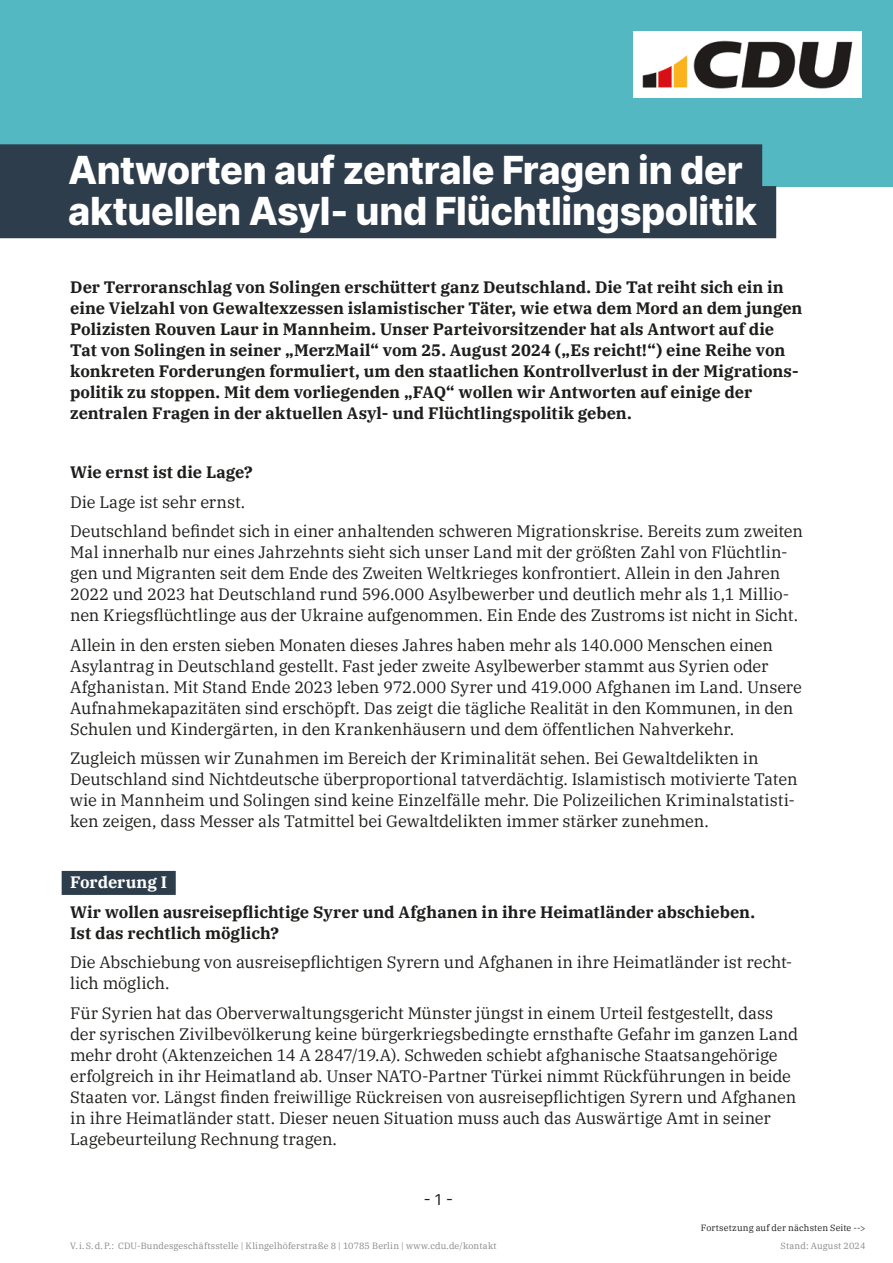
<style>
.page{position:relative;width:893px;height:1263px;background:#fff}
.page>*{position:absolute;margin:0;border:0;box-sizing:border-box;transform-origin:0 0}
.t1{font:38.7px/41.8px "Inter";letter-spacing:-.01em;color:#fff}
.t2{font:16.5px/21px "IBM Plex Serif";letter-spacing:-.005em;color:#1d1d1b}
.t3{font:700 16.5px/21px "IBM Plex Serif";color:#1d1d1b}
.t4{font:700 16.5px "IBM Plex Serif";letter-spacing:-.005em;color:#fff}
.t5{font:15px "Inter";color:#1d1d1b}
.t6{font:9px "IBM Plex Serif";letter-spacing:.015em;color:#878787}
.t7{font:9px "IBM Plex Serif";letter-spacing:.01em;color:#1d1d1b}
</style>
<div class="page">
<div style="left:0;top:0;width:893px;height:186px;background:#53b8c2"></div>
<img style="left:634px;top:32px;width:227px;height:65px">
<div style="left:62px;top:871px;width:114px;height:24px;background:#2e3d4c"></div>
<div style="left:0;top:144px;width:762px;height:52px;background:#2e3d4c"></div>
<div style="left:0;top:186px;width:776px;height:52px;background:#2e3d4c"></div>
<h1 class="t1" style="left:68px;top:148px;width:690px">Antworten auf zentrale Fragen in der aktuellen Asyl- und Flüchtlingspolitik</h1>
<p class="t3" style="left:70px;top:276px;width:734px">Der Terroranschlag von Solingen erschüttert ganz Deutschland. Die Tat reiht sich ein in eine Vielzahl von Gewaltexzessen islamistischer Täter, wie etwa dem Mord an dem jungen Polizisten Rouven Laur in Mannheim. Unser Parteivorsitzender hat als Antwort auf die Tat von Solingen in seiner „MerzMail“ vom 25. August 2024 („Es reicht!“) eine Reihe von konkreten Forderungen formuliert, um den staatlichen Kontrollverlust in der Migrations&shy;politik zu stoppen. Mit dem vorliegenden „FAQ“ wollen wir Antworten auf einige der zentralen Fragen in der aktuellen Asyl- und Flüchtlingspolitik geben.</p>
<p class="t3" style="left:70px;top:461px;width:184px">Wie ernst ist die Lage?</p>
<p class="t2" style="left:70px;top:486px;width:734px;line-height:29.5px">Die Lage ist sehr ernst.<br>Deutschland befindet sich in einer anhaltenden schweren Migrationskrise. Bereits zum zweiten</p>
<p class="t2" style="left:70px;top:541px;width:729px">Mal innerhalb nur eines Jahrzehnts sieht sich unser Land mit der größten Zahl von Flüchtlin&shy;gen und Migranten seit dem Ende des Zweiten Weltkrieges konfrontiert. Allein in den Jahren 2022 und 2023 hat Deutschland rund 596.000 Asylbewerber und deutlich mehr als 1,1 Millio&shy;nen Kriegsflüchtlinge aus der Ukraine aufgenommen. Ein Ende des Zustroms ist nicht in Sicht.</p>
<p class="t2" style="left:70px;top:633px;width:733px">Allein in den ersten sieben Monaten dieses Jahres haben mehr als 140.000 Menschen einen Asylantrag in Deutschland gestellt. Fast jeder zweite Asylbewerber stammt aus Syrien oder Afghanistan. Mit Stand Ende 2023 leben 972.000 Syrer und 419.000 Afghanen im Land. Unsere Aufnahmekapazitäten sind erschöpft. Das zeigt die tägliche Realität in den Kommunen, in den Schulen und Kindergärten, in den Krankenhäusern und dem öffentlichen Nahverkehr.</p>
<p class="t2" style="left:70px;top:747px;width:729px">Zugleich müssen wir Zunahmen im Bereich der Kriminalität sehen. Bei Gewaltdelikten in Deutschland sind Nichtdeutsche überproportional tatverdächtig. Islamistisch motivierte Taten wie in Mannheim und Solingen sind keine Einzelfälle mehr. Die Polizeilichen Kriminalstatisti&shy;ken zeigen, dass Messer als Tatmittel bei Gewaltdelikten immer stärker zunehmen.</p>
<p class="t4" style="left:70px;top:869px;width:99px">Forderung I</p>
<p class="t3" style="left:70px;top:900px;width:686px">Wir wollen ausreisepflichtige Syrer und Afghanen in ihre Heimatländer abschieben.<br>Ist das rechtlich möglich?</p>
<p class="t2" style="left:70px;top:950px;width:724px">Die Abschiebung von ausreisepflichtigen Syrern und Afghanen in ihre Heimatländer ist recht&shy;lich möglich.</p>
<p class="t2" style="left:70px;top:1001px;width:729px">Für Syrien hat das Oberverwaltungsgericht Münster jüngst in einem Urteil festgestellt, dass der syrischen Zivilbevölkerung keine bürgerkriegsbedingte ernsthafte Gefahr im ganzen Land mehr droht (Aktenzeichen 14 A 2847/19.A). Schweden schiebt afghanische Staatsangehörige erfolgreich in ihr Heimatland ab. Unser NATO-Partner Türkei nimmt Rückführungen in beide Staaten vor. Längst finden freiwillige Rückreisen von ausreisepflichtigen Syrern und Afghanen in ihre Heimatländer statt. Dieser neuen Situation muss auch das Auswärtige Amt in seiner Lagebeurteilung Rechnung tragen.</p>
<p class="t5" style="left:424px;top:1189px;width:31px">- 1 -</p>
<p class="t7" style="left:701px;top:1221px;width:166px">Fortsetzung auf der nächsten Seite --&gt;</p>
<p class="t6" style="left:70px;top:1239px;width:428px">V.i.S.d.P.: CDU-Bundesgeschäftsstelle | Klingelhöferstraße 8 | 10785 Berlin | www.cdu.de/kontakt</p>
<p class="t6" style="left:781px;top:1239px;width:86px">Stand: August 2024</p>
</div>
